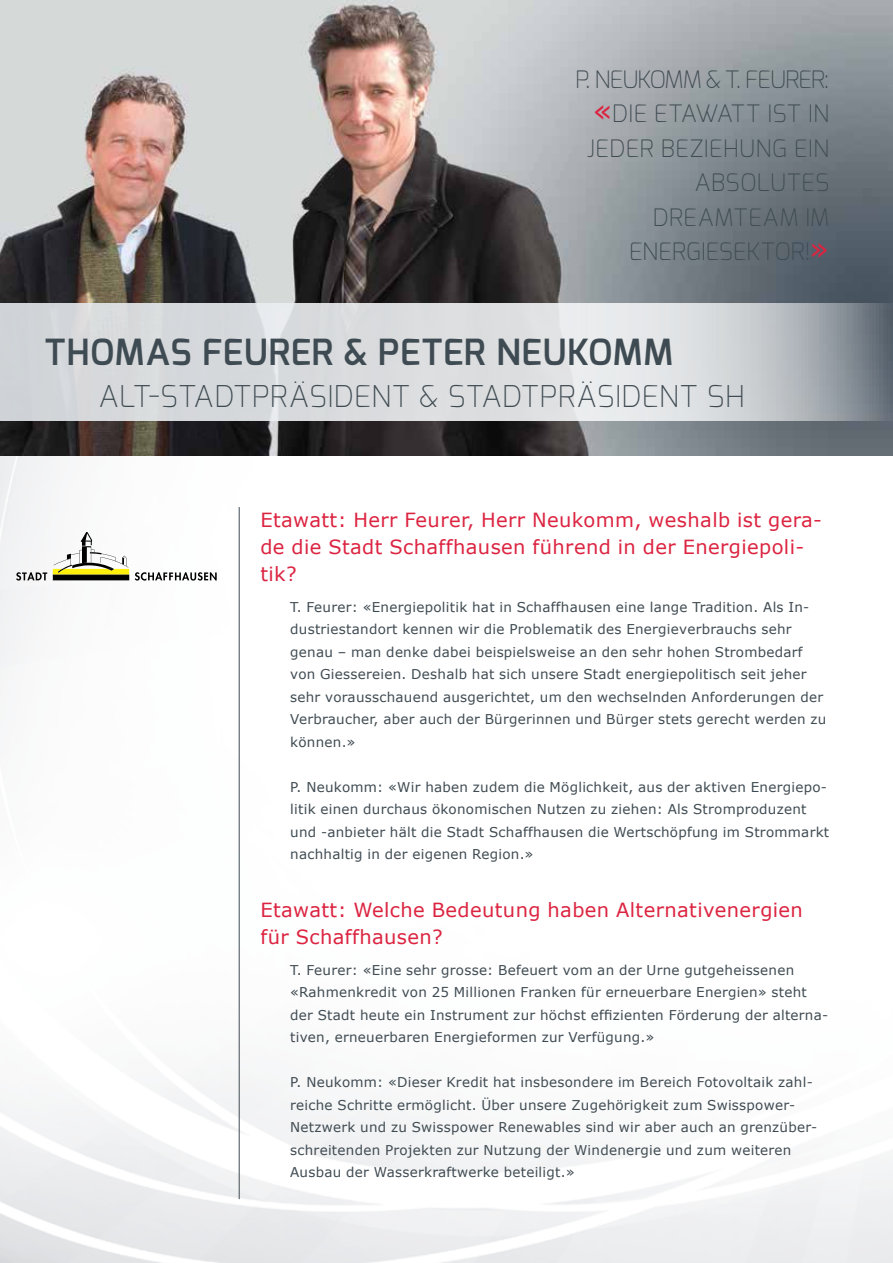
<style>
.page{position:relative;width:893px;height:1263px;background:#fff}
.page>*{position:absolute;margin:0;border:0;box-sizing:border-box;transform-origin:0 0}
.t1{font:600 36px "Exo";letter-spacing:.015em;color:#3f4b52}
.t2{font:200 30px "Exo";letter-spacing:.01em;color:#3f4b52}
.t3{font:200 24px/34.5px "Exo";letter-spacing:.01em;color:#3f4b52;text-align:right}
.t4{font:19.5px/27px "Verdana";letter-spacing:.02em;color:#dc2441}
.t5{font:13.5px/22.5px "Verdana";letter-spacing:.02em;color:#3f4b52}
.s1{font-family:"Verdana";font-weight:400;font-size:30px;color:#dc2441}
</style>
<div class="page">
<img style="left:0;top:455px;width:893px;height:808px">
<img style="left:0;top:0;width:893px;height:455px">
<svg style="left:0;top:303px;width:893px;height:118px"></svg>
<svg style="left:16px;top:572px;width:31px;height:9px"></svg>
<svg style="left:53px;top:532px;width:76px;height:48px"></svg>
<svg style="left:135px;top:572px;width:82px;height:9px"></svg>
<hr style="left:239px;top:507px;width:1px;height:692px;background:#3f4b52">
<h3 class="t3" style="left:575px;top:62px;width:255px">P. NEUKOMM &amp; T. FEURER: <span class="s1">«</span>DIE ETAWATT IST IN<br>JEDER BEZIEHUNG EIN<br>ABSOLUTES<br>DREAMTEAM IM<br>ENERGIESEKTOR!<span class="s1">»</span></h3>
<h1 class="t1" style="left:45px;top:329px;width:630px">THOMAS FEURER &amp; PETER NEUKOMM</h1>
<h2 class="t2" style="left:99px;top:377px;width:647px">ALT-STADTPRÄSIDENT &amp; STADTPRÄSIDENT SH</h2>
<h3 class="t4" style="left:260px;top:506px;width:563px">Etawatt: Herr Feurer, Herr Neukomm, weshalb ist gera&shy;de die Stadt Schaffhausen führend in der Energiepoli&shy;tik?</h3>
<p class="t5" style="left:290px;top:595px;width:538px">T. Feurer: «Energiepolitik hat in Schaffhausen eine lange Tradition. Als In&shy;dustriestandort kennen wir die Problematik des Energieverbrauchs sehr genau – man denke dabei beispielsweise an den sehr hohen Strombedarf von Giessereien. Deshalb hat sich unsere Stadt energiepolitisch seit jeher sehr vorausschauend ausgerichtet, um den wechselnden Anforderungen der Verbraucher, aber auch der Bürgerinnen und Bürger stets gerecht werden zu können.»</p>
<p class="t5" style="left:290px;top:775px;width:541px">P. Neukomm: «Wir haben zudem die Möglichkeit, aus der aktiven Energiepo&shy;litik einen durchaus ökonomischen Nutzen zu ziehen: Als Stromproduzent und -anbieter hält die Stadt Schaffhausen die Wertschöpfung im Strommarkt nachhaltig in der eigenen Region.»</p>
<h3 class="t4" style="left:260px;top:896px;width:544px">Etawatt: Welche Bedeutung haben Alternativenergien für Schaffhausen?</h3>
<p class="t5" style="left:290px;top:958px;width:540px">T. Feurer: «Eine sehr grosse: Befeuert vom an der Urne gutgeheissenen «Rahmenkredit von 25 Millionen Franken für erneuerbare Energien» steht der Stadt heute ein Instrument zur höchst effizienten Förderung der alterna&shy;tiven, erneuerbaren Energieformen zur Verfügung.»</p>
<p class="t5" style="left:290px;top:1071px;width:529px">P. Neukomm: «Dieser Kredit hat insbesondere im Bereich Fotovoltaik zahl&shy;reiche Schritte ermöglicht. Über unsere Zugehörigkeit zum Swisspower-Netzwerk und zu Swisspower Renewables sind wir aber auch an grenzüber&shy;schreitenden Projekten zur Nutzung der Windenergie und zum weiteren Ausbau der Wasserkraftwerke beteiligt.»</p>
</div>
